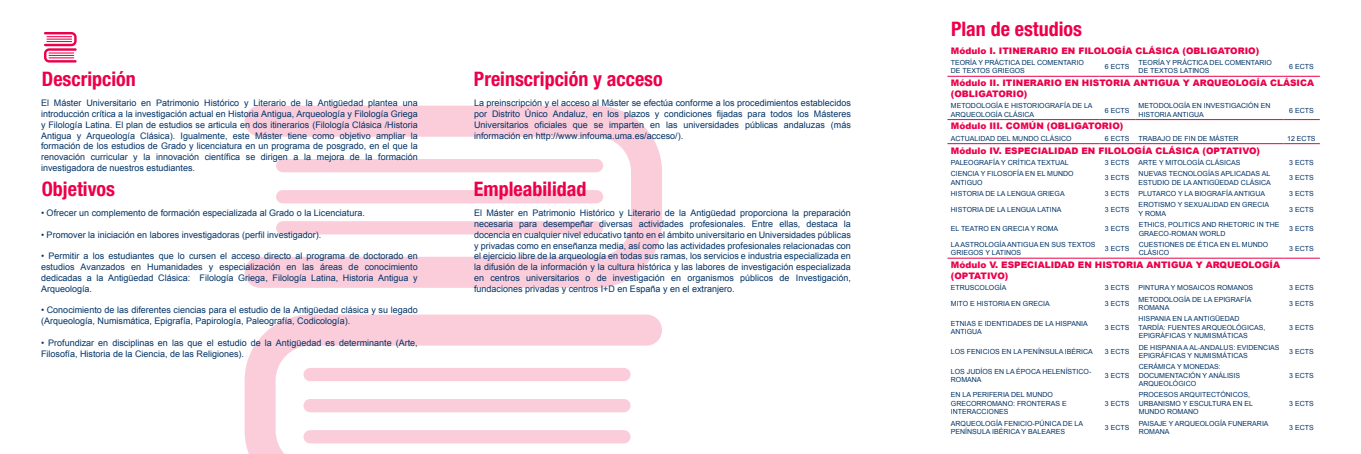
<style>
.page{position:relative;width:1361px;height:454px;background:#fff}
.page>*{position:absolute;margin:0;border:0;box-sizing:border-box;transform-origin:0 0}
.t1{font:700 condensed 20px "Helvetica Neue LT Std";color:#ec004b}
.t2{font:9px/10.8px "Arial";color:#003367;text-align:justify}
.t3{font:900 9px/10.8px "Arial";color:#ec004b}
.t4{font:7px/8.4px "Arial";color:#003367}
</style>
<div class="page">
<svg style="left:245px;top:314px;width:417px;height:140px"></svg>
<div style="left:303px;top:368px;width:327px;height:13px;background:#fbcddb;border-radius:7px"></div>
<div style="left:303px;top:399px;width:327px;height:13px;background:#fbcddb;border-radius:7px"></div>
<div style="left:303px;top:430px;width:327px;height:13px;background:#fbcddb;border-radius:7px"></div>
<svg style="left:245px;top:106px;width:417px;height:182px"></svg>
<div style="left:276px;top:159px;width:327px;height:13px;background:#fbcddb;border-radius:7px"></div>
<div style="left:276px;top:190px;width:327px;height:13px;background:#fbcddb;border-radius:7px"></div>
<div style="left:276px;top:221px;width:327px;height:13px;background:#fbcddb;border-radius:7px"></div>
<hr style="left:947px;top:76px;width:152px;height:1px;background:#ec004b">
<hr style="left:1099px;top:76px;width:36px;height:1px;background:#ec004b">
<hr style="left:1135px;top:76px;width:148px;height:1px;background:#ec004b">
<hr style="left:1283px;top:76px;width:37px;height:1px;background:#ec004b">
<hr style="left:947px;top:119px;width:152px;height:1px;background:#ec004b">
<hr style="left:1099px;top:119px;width:36px;height:1px;background:#ec004b">
<hr style="left:1135px;top:119px;width:148px;height:1px;background:#ec004b">
<hr style="left:1283px;top:119px;width:37px;height:1px;background:#ec004b">
<hr style="left:947px;top:143px;width:152px;height:1px;background:#ec004b">
<hr style="left:1099px;top:143px;width:36px;height:1px;background:#ec004b">
<hr style="left:1135px;top:143px;width:148px;height:1px;background:#ec004b">
<hr style="left:1283px;top:143px;width:37px;height:1px;background:#ec004b">
<hr style="left:947px;top:258px;width:152px;height:1px;background:#ec004b">
<hr style="left:1099px;top:258px;width:36px;height:1px;background:#ec004b">
<hr style="left:1135px;top:258px;width:148px;height:1px;background:#ec004b">
<hr style="left:1283px;top:258px;width:37px;height:1px;background:#ec004b">
<svg style="left:44px;top:32px;width:33px;height:30px"></svg>
<h1 class="t1" style="left:42px;top:67px;width:95px">Descripción</h1>
<h1 class="t1" style="left:474px;top:67px;width:190px">Preinscripción y acceso</h1>
<p class="t2" style="left:41px;top:98px;width:378px">El Máster Universitario en Patrimonio Histórico y Literario de la Antigüedad plantea una introducción crítica a la investigación actual en Historia Antigua, Arqueología y Filología Griega y Filología Latina. El plan de estudios se articula en dos itinerarios (Filología Clásica /Historia Antigua y Arqueología Clásica). Igualmente, este Máster tiene como objetivo ampliar la formación de los estudios de Grado y licenciatura en un programa de posgrado, en el que la renovación curricular y la innovación científica se dirigen a la mejora de la formación investigadora de nuestros estudiantes.</p>
<p class="t2" style="left:474px;top:98px;width:378px">La preinscripción y el acceso al Máster se efectúa conforme a los procedimientos establecidos por Distrito Único Andaluz, en los plazos y condiciones fijadas para todos los Másteres Universitarios oficiales que se imparten en las universidades públicas andaluzas (más información en http://www.infouma.uma.es/acceso/).</p>
<h1 class="t1" style="left:42px;top:177px;width:75px">Objetivos</h1>
<p class="t2" style="left:41px;top:208px;width:325px">• Ofrecer un complemento de formación especializada al Grado o la Licenciatura.</p>
<p class="t2" style="left:41px;top:229px;width:282px">• Promover la iniciación en labores investigadoras (perfil investigador).</p>
<p class="t2" style="left:41px;top:251px;width:378px">• Permitir a los estudiantes que lo cursen el acceso directo al programa de doctorado en estudios Avanzados en Humanidades y especialización en las áreas de conocimiento dedicadas a la Antigüedad Clásica: Filología Griega, Filología Latina, Historia Antigua y Arqueología.</p>
<p class="t2" style="left:41px;top:305px;width:378px">• Conocimiento de las diferentes ciencias para el estudio de la Antigüedad clásica y su legado (Arqueología, Numismática, Epigrafía, Papirología, Paleografía, Codicología).</p>
<p class="t2" style="left:41px;top:337px;width:378px">• Profundizar en disciplinas en las que el estudio de la Antigüedad es determinante (Arte,<br>Filosofía, Historia de la Ciencia, de las Religiones).</p>
<h1 class="t1" style="left:474px;top:177px;width:114px">Empleabilidad</h1>
<p class="t2" style="left:474px;top:208px;width:378px">El Máster en Patrimonio Histórico y Literario de la Antigüedad proporciona la preparación necesaria para desempeñar diversas actividades profesionales. Entre ellas, destaca la docencia en cualquier nivel educativo tanto en el ámbito universitario en Universidades públicas y privadas como en enseñanza media, así como las actividades profesionales relacionadas con el ejercicio libre de la arqueología en todas sus ramas, los servicios e industria especializada en la difusión de la información y la cultura histórica y las labores de investigación especializada en centros universitarios o de investigación en organismos públicos de Investigación, fundaciones privadas y centros I+D en España y en el extranjero.</p>
<h1 class="t1" style="left:951px;top:17px;width:132px">Plan de estudios</h1>
<p class="t3" style="left:951px;top:45px;width:310px">Módulo I. ITINERARIO EN FILOLOGÍA CLÁSICA (OBLIGATORIO)</p>
<p class="t4" style="left:951px;top:58px;width:135px">TEORÍA Y PRÁCTICA DEL COMENTARIO<br>DE TEXTOS GRIEGOS</p>
<p class="t4" style="left:1105px;top:63px;width:26px">6 ECTS</p>
<p class="t4" style="left:1138px;top:58px;width:135px">TEORÍA Y PRÁCTICA DEL COMENTARIO<br>DE TEXTOS LATINOS</p>
<p class="t4" style="left:1289px;top:63px;width:26px">6 ECTS</p>
<p class="t3" style="left:951px;top:77px;width:365px">Módulo II. ITINERARIO EN HISTORIA ANTIGUA Y ARQUEOLOGÍA CLÁSICA (OBLIGATORIO)</p>
<p class="t4" style="left:951px;top:102px;width:143px">METODOLOGÍA E HISTORIOGRAFÍA DE LA<br>ARQUEOLOGÍA CLÁSICA</p>
<p class="t4" style="left:1105px;top:106px;width:26px">6 ECTS</p>
<p class="t4" style="left:1138px;top:102px;width:133px">METODOLOGÍA EN INVESTIGACIÓN EN<br>HISTORIA ANTIGUA</p>
<p class="t4" style="left:1289px;top:106px;width:26px">6 ECTS</p>
<p class="t3" style="left:951px;top:120px;width:174px">Módulo III. COMÚN (OBLIGATORIO)</p>
<p class="t4" style="left:951px;top:134px;width:122px">ACTUALIDAD DEL MUNDO CLÁSICO</p>
<p class="t4" style="left:1105px;top:134px;width:26px">6 ECTS</p>
<p class="t4" style="left:1138px;top:134px;width:101px">TRABAJO DE FIN DE MÁSTER</p>
<p class="t4" style="left:1287px;top:134px;width:30px">12 ECTS</p>
<p class="t3" style="left:951px;top:144px;width:311px">Módulo IV. ESPECIALIDAD EN FILOLOGÍA CLÁSICA (OPTATIVO)</p>
<p class="t4" style="left:951px;top:158px;width:119px">PALEOGRAFÍA Y CRÍTICA TEXTUAL</p>
<p class="t4" style="left:1105px;top:158px;width:26px">3 ECTS</p>
<p class="t4" style="left:1138px;top:158px;width:103px">ARTE Y MITOLOGÍA CLÁSICAS</p>
<p class="t4" style="left:1289px;top:158px;width:26px">3 ECTS</p>
<p class="t4" style="left:951px;top:169px;width:124px">CIENCIA Y FILOSOFÍA EN EL MUNDO<br>ANTIGUO</p>
<p class="t4" style="left:1105px;top:174px;width:26px">3 ECTS</p>
<p class="t4" style="left:1138px;top:169px;width:134px">NUEVAS TECNOLOGÍAS APLICADAS AL<br>ESTUDIO DE LA ANTIGÜEDAD CLÁSICA</p>
<p class="t4" style="left:1289px;top:174px;width:26px">3 ECTS</p>
<p class="t4" style="left:951px;top:189px;width:115px">HISTORIA DE LA LENGUA GRIEGA</p>
<p class="t4" style="left:1105px;top:189px;width:26px">3 ECTS</p>
<p class="t4" style="left:1138px;top:189px;width:128px">PLUTARCO Y LA BIOGRAFÍA ANTIGUA</p>
<p class="t4" style="left:1289px;top:189px;width:26px">3 ECTS</p>
<p class="t4" style="left:951px;top:205px;width:112px">HISTORIA DE LA LENGUA LATINA</p>
<p class="t4" style="left:1105px;top:205px;width:26px">3 ECTS</p>
<p class="t4" style="left:1138px;top:201px;width:132px">EROTISMO Y SEXUALIDAD EN GRECIA<br>Y ROMA</p>
<p class="t4" style="left:1289px;top:205px;width:26px">3 ECTS</p>
<p class="t4" style="left:951px;top:225px;width:109px">EL TEATRO EN GRECIA Y ROMA</p>
<p class="t4" style="left:1105px;top:225px;width:26px">3 ECTS</p>
<p class="t4" style="left:1138px;top:220px;width:142px">ETHICS, POLITICS AND RHETORIC IN THE<br>GRAECO-ROMAN WORLD</p>
<p class="t4" style="left:1289px;top:225px;width:26px">3 ECTS</p>
<p class="t4" style="left:951px;top:240px;width:146px">LA ASTROLOGÍA ANTIGUA EN SUS TEXTOS<br>GRIEGOS Y LATINOS</p>
<p class="t4" style="left:1105px;top:244px;width:26px">3 ECTS</p>
<p class="t4" style="left:1138px;top:240px;width:131px">CUESTIONES DE ÉTICA EN EL MUNDO<br>CLÁSICO</p>
<p class="t4" style="left:1289px;top:244px;width:26px">3 ECTS</p>
<p class="t3" style="left:951px;top:259px;width:331px">Módulo V. ESPECIALIDAD EN HISTORIA ANTIGUA Y ARQUEOLOGÍA (OPTATIVO)</p>
<p class="t4" style="left:951px;top:283px;width:57px">ETRUSCOLOGÍA</p>
<p class="t4" style="left:1105px;top:283px;width:26px">3 ECTS</p>
<p class="t4" style="left:1138px;top:283px;width:116px">PINTURA Y MOSAICOS ROMANOS</p>
<p class="t4" style="left:1289px;top:283px;width:26px">3 ECTS</p>
<p class="t4" style="left:951px;top:299px;width:100px">MITO E HISTORIA EN GRECIA</p>
<p class="t4" style="left:1105px;top:299px;width:26px">3 ECTS</p>
<p class="t4" style="left:1138px;top:295px;width:114px">METODOLOGÍA DE LA EPIGRAFÍA<br>ROMANA</p>
<p class="t4" style="left:1289px;top:299px;width:26px">3 ECTS</p>
<p class="t4" style="left:951px;top:319px;width:138px">ETNIAS E IDENTIDADES DE LA HISPANIA<br>ANTIGUA</p>
<p class="t4" style="left:1105px;top:323px;width:26px">3 ECTS</p>
<p class="t4" style="left:1138px;top:314px;width:128px">HISPANIA EN LA ANTIGÜEDAD<br>TARDÍA: FUENTES ARQUEOLÓGICAS,<br>EPIGRÁFICAS Y NUMISMÁTICAS</p>
<p class="t4" style="left:1289px;top:323px;width:26px">3 ECTS</p>
<p class="t4" style="left:951px;top:347px;width:143px">LOS FENICIOS EN LA PENÍNSULA IBÉRICA</p>
<p class="t4" style="left:1105px;top:347px;width:26px">3 ECTS</p>
<p class="t4" style="left:1138px;top:343px;width:142px">DE HISPANIA A AL-ANDALUS: EVIDENCIAS<br>EPIGRÁFICAS Y NUMISMÁTICAS</p>
<p class="t4" style="left:1289px;top:347px;width:26px">3 ECTS</p>
<p class="t4" style="left:951px;top:367px;width:142px">LOS JUDÍOS EN LA ÉPOCA HELENÍSTICO-<br>ROMANA</p>
<p class="t4" style="left:1105px;top:371px;width:26px">3 ECTS</p>
<p class="t4" style="left:1138px;top:362px;width:103px">CERÁMICA Y MONEDAS:<br>DOCUMENTACIÓN Y ANÁLISIS<br>ARQUEOLÓGICO</p>
<p class="t4" style="left:1289px;top:371px;width:26px">3 ECTS</p>
<p class="t4" style="left:951px;top:391px;width:117px">EN LA PERIFERIA DEL MUNDO<br>GRECORROMANO: FRONTERAS E<br>INTERACCIONES</p>
<p class="t4" style="left:1105px;top:399px;width:26px">3 ECTS</p>
<p class="t4" style="left:1138px;top:391px;width:116px">PROCESOS ARQUITECTÓNICOS,<br>URBANISMO Y ESCULTURA EN EL<br>MUNDO ROMANO</p>
<p class="t4" style="left:1289px;top:399px;width:26px">3 ECTS</p>
<p class="t4" style="left:951px;top:419px;width:134px">ARQUEOLOGÍA FENICIO-PÚNICA DE LA<br>PENÍNSULA IBÉRICA Y BALEARES</p>
<p class="t4" style="left:1105px;top:423px;width:26px">3 ECTS</p>
<p class="t4" style="left:1138px;top:419px;width:131px">PAISAJE Y ARQUEOLOGÍA FUNERARIA<br>ROMANA</p>
<p class="t4" style="left:1289px;top:423px;width:26px">3 ECTS</p>
</div>
